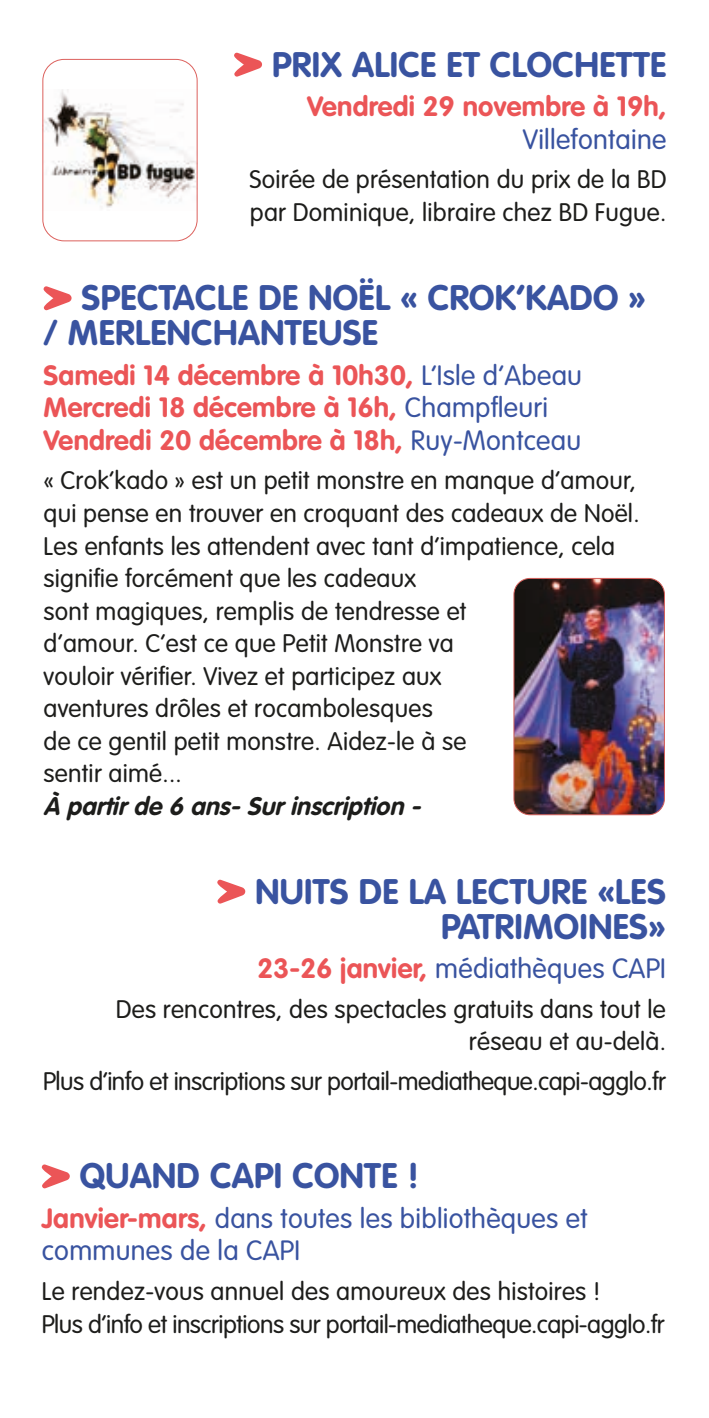
<style>
.page{position:relative;width:709px;height:1418px;background:#fff}
.page>*{position:absolute;margin:0;border:0;box-sizing:border-box;transform-origin:0 0}
.t1{font:700 35px/35px "VAG Rounded Std";letter-spacing:.01em;color:#3953a0;text-align:right}
.t2{font:700 27.5px/32.5px "VAG Rounded Std";letter-spacing:.01em;color:#eb5557}
.t3{font:300 27.5px/32.5px "VAG Rounded Std";letter-spacing:.01em;color:#3953a0}
.t4{font:300 25px/32.5px "VAG Rounded Std";letter-spacing:.01em;color:#1d1d1b}
.t5{font:300 25px/32.5px "VAG Rounded Std";letter-spacing:-.02em;color:#1d1d1b}
.t6{font:italic 700 25px "VAG Rounded Std";color:#1d1d1b}
.s1{font-weight:300;color:#3953a0}
.s2{font-weight:700;color:#eb5557}
</style>
<div class="page">
<svg style="left:234px;top:53px;width:28px;height:24px"></svg>
<svg style="left:217px;top:879px;width:28px;height:24px"></svg>
<svg style="left:44px;top:286px;width:28px;height:24px"></svg>
<svg style="left:42px;top:1164px;width:28px;height:24px"></svg>
<img style="left:45px;top:90px;width:150px;height:118px">
<div style="left:43px;top:59px;width:154px;height:182px;border:1px solid #dc615d;border-radius:21px"></div>
<img style="left:515px;top:578px;width:149px;height:236px">
<div style="left:513px;top:578px;width:151px;height:237px;border:1px solid #d35e59;border-radius:16px"></div>
<h1 class="t1" style="left:272px;top:48px;width:396px">PRIX ALICE ET CLOCHETTE</h1>
<p class="t2" style="left:307px;top:91px;width:361px">Vendredi 29 novembre à 19h,</p>
<p class="t3" style="left:523px;top:124px;width:145px">Villefontaine</p>
<p class="t4" style="left:249px;top:164px;width:418px">Soirée de présentation du prix de la BD par Dominique, libraire chez BD Fugue.</p>
<h1 class="t1" style="left:44px;top:282px;width:604px;text-align:left;text-indent:38px">SPECTACLE DE NOËL « CROK’KADO » / MERLENCHANTEUSE</h1>
<p class="t2" style="left:44px;top:360px;width:540px">Samedi 14 décembre à 10h30, <span class="s1">L’Isle d’Abeau<br></span>Mercredi 18 décembre à 16h, <span class="s1">Champfleuri<br></span>Vendredi 20 décembre à 18h, <span class="s1">Ruy-Montceau</span></p>
<p class="t4" style="left:44px;top:465px;width:597px">« Crok’kado » est un petit monstre en manque d’amour, qui pense en trouver en croquant des cadeaux de Noël.<br>Les enfants les attendent avec tant d’impatience, cela signifie forcément que les cadeaux<br>sont magiques, remplis de tendresse et<br>d’amour. C’est ce que Petit Monstre va<br>vouloir vérifier. Vivez et participez aux<br>aventures drôles et rocambolesques<br>de ce gentil petit monstre. Aidez-le à se<br>sentir aimé...</p>
<p class="t6" style="left:44px;top:791px;width:385px">À partirde 6 ans-Surinscription -</p>
<h1 class="t1" style="left:255px;top:875px;width:412px">NUITS DE LA LECTURE «LES<br>PATRIMOINES»</h1>
<p class="t3" style="left:257px;top:953px;width:410px"><span class="s2">23-26 janvier,</span> médiathèques CAPI</p>
<p class="t4" style="left:116px;top:993px;width:551px;text-align:right">Des rencontres, des spectacles gratuits dans tout le réseau et au-delà.</p>
<p class="t5" style="left:43px;top:1065px;width:624px">Plus d’info et inscriptions sur portail-mediatheque.capi-agglo.fr</p>
<h1 class="t1" style="left:80px;top:1159px;width:341px">QUAND CAPI CONTE !</h1>
<p class="t3" style="left:42px;top:1202px;width:547px"><span class="s2">Janvier-mars,</span> dans toutes les bibliothèques et communes de la CAPI</p>
<p class="t5" style="left:42px;top:1275px;width:624px">Le rendez-vous annuel des amoureux des histoires !<br>Plus d’info et inscriptions sur portail-mediatheque.capi-agglo.fr</p>
</div>
